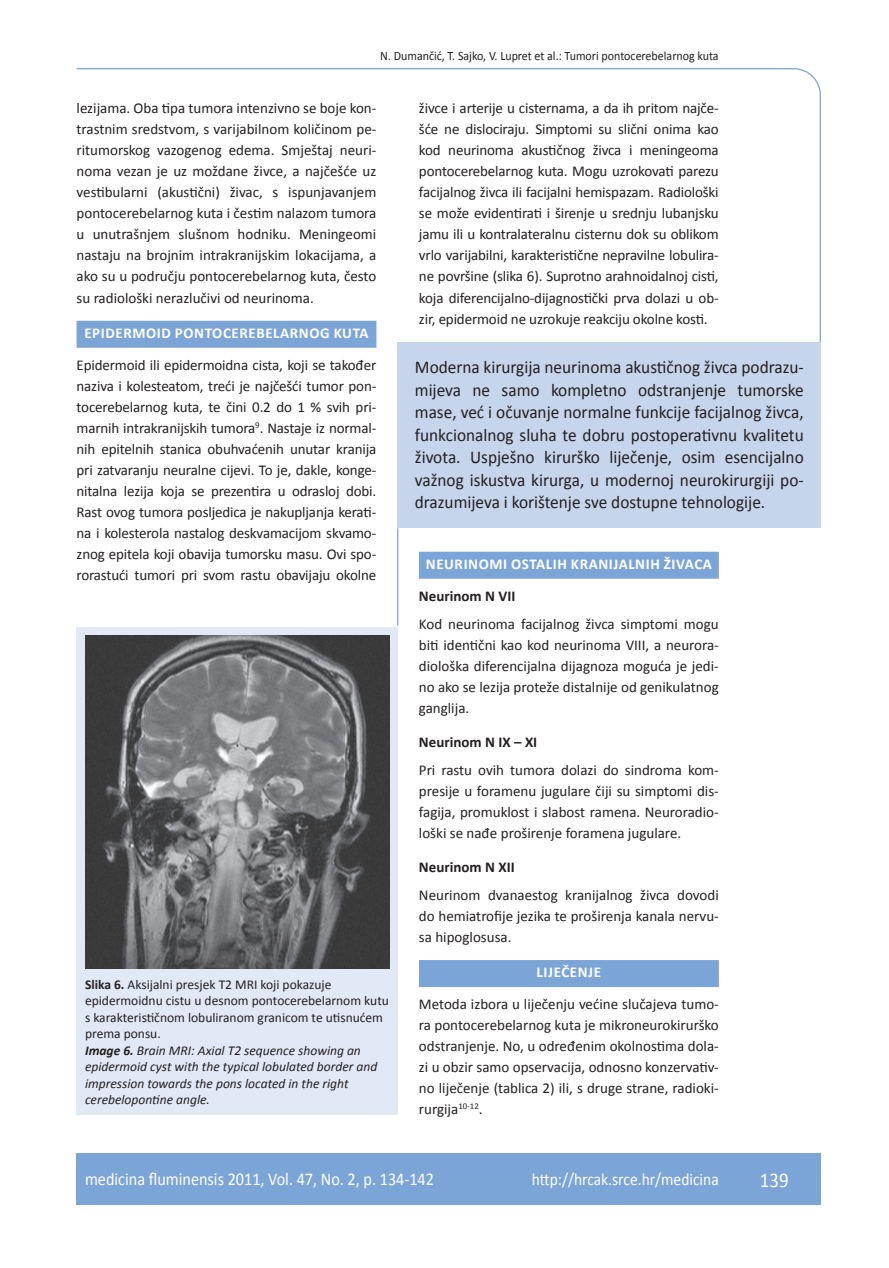
<style>
.page{position:relative;width:889px;height:1268px;background:#fff}
.page>*{position:absolute;margin:0;border:0;box-sizing:border-box;transform-origin:0 0}
.t1{font:21px "Calibri";color:#fff;scale:.9 1}
.t2{font:18px/22.5px "Calibri";color:#231f20;text-align:justify;scale:.96 1}
.t3{font:18px "Calibri";color:#fff;scale:.9 1}
.t4{font:17.25px "Calibri";color:#fff;scale:.9 1}
.t5{font:15px/21px "Calibri";color:#231f20;text-align:justify}
.t6{font:700 15px "Calibri";letter-spacing:.04em;color:#fff}
.t7{font:700 15px "Calibri";color:#231f20}
.t8{font:italic 13.5px/16.5px "Calibri";color:#231f20}
.t9{font:12.75px "Calibri";color:#231f20;scale:.94 1}
.s1{font-weight:700;font-style:normal}
.s2{font-style:normal}
.s3{font-weight:700}
</style>
<div class="page">
<svg style="left:76px;top:68px;width:745px;height:275px"></svg>
<hr style="left:397px;top:528px;width:1px;height:97px;background:#7ca5d7">
<div style="left:77px;top:1152px;width:744px;height:51px;background:#7ca5d7"></div>
<div style="left:77px;top:321px;width:299px;height:27px;background:#7ca5d7"></div>
<div style="left:77px;top:626px;width:321px;height:488px;background:#e1e9f6"></div>
<img style="left:85px;top:635px;width:304px;height:332px">
<div style="left:398px;top:342px;width:423px;height:185px;background:#c6d5ec"></div>
<div style="left:419px;top:551px;width:300px;height:27px;background:#7ca5d7"></div>
<div style="left:419px;top:959px;width:300px;height:27px;background:#7ca5d7"></div>
<p class="t9" style="left:380px;top:47px;width:361px">N. Dumančić, T. Sajko, V. Lupret et al.: Tumori pontocerebelarnog kuta</p>
<p class="t5" style="left:77px;top:97px;width:301px">lezijama. Oba tipa tumora intenzivno se boje kon&shy;trastnim sredstvom, s varijabilnom količinom pe&shy;ritumorskog vazogenog edema. Smještaj neuri&shy;noma vezan je uz moždane živce, a najčešće uz vestibularni (akustični) živac, s ispunjavanjem pontocerebelarnog kuta i čestim nalazom tumora u unutrašnjem slušnom hodniku. Meningeomi nastaju na brojnim intrakranijskim lokacijama, a ako su u području pontocerebelarnog kuta, često su radiološki nerazlučivi od neurinoma.</p>
<p class="t6" style="left:84px;top:324px;width:286px">EPIDERMOID PONTOCEREBELARNOG KUTA</p>
<p class="t5" style="left:77px;top:354px;width:301px">Epidermoid ili epidermoidna cista, koji se također naziva i kolesteatom, treći je najčešći tumor pon&shy;tocerebelarnog kuta, te čini 0.2 do 1 % svih pri&shy;marnih intrakranijskih tumora<sup>9</sup>. Nastaje iz normal&shy;nih epitelnih stanica obuhvaćenih unutar kranija pri zatvaranju neuralne cijevi. To je, dakle, konge&shy;nitalna lezija koja se prezentira u odrasloj dobi.<br>Rast ovog tumora posljedica je nakupljanja kerati&shy;na i kolesterola nastalog deskvamacijom skvamo&shy;znog epitela koji obavija tumorsku masu. Ovi spo&shy;rorastući tumori pri svom rastu obavijaju okolne</p>
<p class="t8" style="left:85px;top:975px;width:305px"><span class="s1">Slika 6.</span> <span class="s2">Aksijalni presjek T2 MRI koji pokazuje epidermoidnu cistu u desnom pontocerebelarnom kutu s karakterističnom lobuliranom granicom te utisnućem prema ponsu.<br></span><span class="s3">Image 6.</span> Brain MRI: Axial T2 sequence showing an epidermoid cyst with the typical lobulated border and impression towards the pons located in the right cerebelopontine angle.</p>
<p class="t5" style="left:419px;top:97px;width:301px">živce i arterije u cisternama, a da ih pritom najče&shy;šće ne dislociraju. Simptomi su slični onima kao kod neurinoma akustičnog živca i meningeoma pontocerebelarnog kuta. Mogu uzrokovati parezu facijalnog živca ili facijalni hemispazam. Radiološki se može evidentirati i širenje u srednju lubanjsku jamu ili u kontralateralnu cisternu dok su oblikom vrlo varijabilni, karakteristične nepravilne lobulira&shy;ne površine (slika 6). Suprotno arahnoidalnoj cisti, koja diferencijalno-dijagnostički prva dolazi u ob&shy;zir, epidermoid ne uzrokuje reakciju okolne kosti.</p>
<p class="t2" style="left:415px;top:355px;width:407px">Moderna kirurgija neurinoma akustičnog živca podrazu&shy;mijeva ne samo kompletno odstranjenje tumorske mase, već i očuvanje normalne funkcije facijalnog živca, funkcionalnog sluha te dobru postoperativnu kvalitetu života. Uspješno kirurško liječenje, osim esencijalno važnog iskustva kirurga, u modernoj neurokirurgiji po&shy;drazumijeva i korištenje sve dostupne tehnologije.</p>
<p class="t6" style="left:426px;top:554px;width:287px">NEURINOMI OSTALIH KRANIJALNIH ŽIVACA</p>
<p class="t7" style="left:419px;top:586px;width:98px">Neurinom N VII</p>
<p class="t5" style="left:419px;top:612px;width:301px">Kod neurinoma facijalnog živca simptomi mogu biti identični kao kod neurinoma VIII, a neurora&shy;diološka diferencijalna dijagnoza moguća je jedi&shy;no ako se lezija proteže distalnije od genikulatnog ganglija.</p>
<p class="t7" style="left:419px;top:732px;width:120px">Neurinom N IX – XI</p>
<p class="t5" style="left:419px;top:758px;width:301px">Pri rastu ovih tumora dolazi do sindroma kom&shy;presije u foramenu jugulare čiji su simptomi dis&shy;fagija, promuklost i slabost ramena. Neuroradio&shy;loški se nađe proširenje foramena jugulare.</p>
<p class="t7" style="left:419px;top:857px;width:97px">Neurinom N XII</p>
<p class="t5" style="left:419px;top:883px;width:301px">Neurinom dvanaestog kranijalnog živca dovodi do hemiatrofije jezika te proširenja kanala nervu&shy;sa hipoglosusa.</p>
<p class="t6" style="left:536px;top:962px;width:66px">LIJEČENJE</p>
<p class="t5" style="left:419px;top:992px;width:301px">Metoda izbora u liječenju većine slučajeva tumo&shy;ra pontocerebelarnog kuta je mikroneurokirurško odstranjenje. No, u određenim okolnostima dola&shy;zi u obzir samo opservacija, odnosno konzervativ&shy;no liječenje (tablica 2) ili, s druge strane, radioki&shy;rurgija<sup>10-12</sup>.</p>
<p class="t3" style="left:85px;top:1167px;width:389px">medicina fluminensis 2011, Vol. 47, No. 2, p. 134-142</p>
<p class="t4" style="left:532px;top:1168px;width:209px">http://hrcak.srce.hr/medicina</p>
<h1 class="t1" style="left:760px;top:1166px;width:33px">139</h1>
</div>
